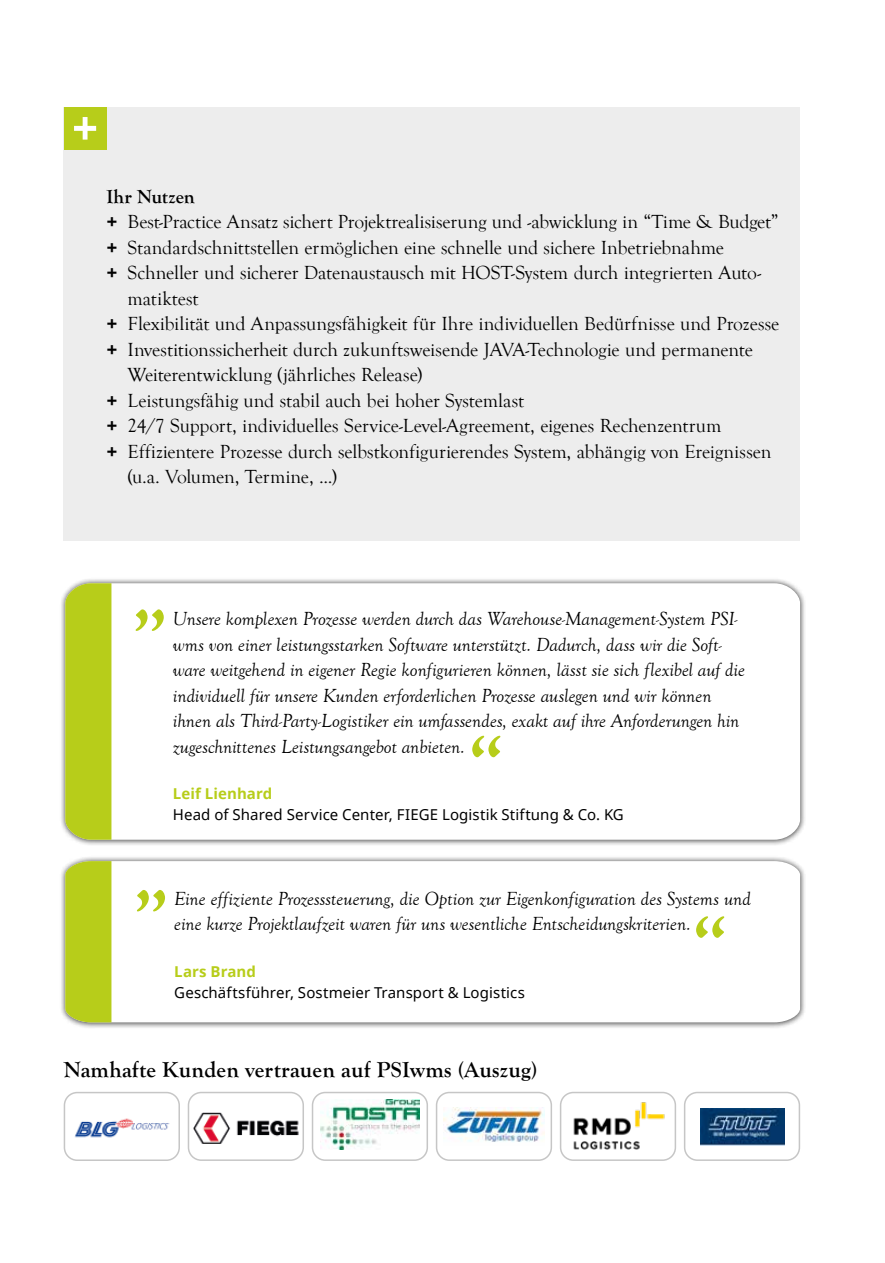
<style>
.page{position:relative;width:885px;height:1263px;background:#fff}
.page>*{position:absolute;margin:0;border:0;box-sizing:border-box;transform-origin:0 0}
.t1{font:700 68.55px "Goudy";color:#b7cd1a}
.t2{font:700 22.5px "Goudy Old Style T";letter-spacing:.01em;color:#000}
.t3{font:19.5px "Goudy Old Style T";letter-spacing:-.005em;color:#000}
.t4{font:italic 19.5px/25.5px "Goudy Old Style T";letter-spacing:-.005em;color:#000}
.t5{font:700 19.5px "Goudy Old Style T";letter-spacing:.005em;color:#000}
.t6{font:15px "Noto Sans";letter-spacing:.01em;color:#000}
.t7{font:700 15px "Noto Sans";letter-spacing:.005em;color:#b7cd1a}
.s1{font-family:"Noto Sans";font-weight:700}
</style>
<div class="page">
<div style="left:59px;top:578px;width:747px;height:268px;background:#000;opacity:.75"></div>
<svg style="left:111px;top:583px;width:689px;height:257px"></svg>
<div style="left:65px;top:583px;width:46px;height:257px;background:#b7cd1a"></div>
<div style="left:59px;top:855px;width:747px;height:174px;background:#000;opacity:.75"></div>
<svg style="left:111px;top:861px;width:689px;height:161px"></svg>
<div style="left:65px;top:861px;width:46px;height:161px;background:#b7cd1a"></div>
<div style="left:683px;top:1092px;width:117px;height:69px;border:2px solid #c6c6c6;border-radius:13px"></div>
<img style="left:700px;top:1109px;width:84px;height:36px">
<div style="left:312px;top:1092px;width:116px;height:69px;border:2px solid #c6c6c6;border-radius:13px"></div>
<img style="left:320px;top:1099px;width:99px;height:50px">
<div style="left:436px;top:1092px;width:116px;height:69px;border:2px solid #c6c6c6;border-radius:13px"></div>
<img style="left:443px;top:1107px;width:101px;height:35px">
<div style="left:64px;top:107px;width:735px;height:434px;background:#ededed"></div>
<div style="left:64px;top:107px;width:42px;height:43px;background:#b7cd1a"></div>
<svg style="left:74px;top:117px;width:22px;height:23px"></svg>
<div style="left:64px;top:1092px;width:116px;height:69px;border:2px solid #c6c6c6;border-radius:13px"></div>
<img style="left:75px;top:1118px;width:95px;height:20px">
<div style="left:188px;top:1092px;width:116px;height:69px;border:2px solid #c6c6c6;border-radius:13px"></div>
<img style="left:194px;top:1112px;width:105px;height:32px">
<img style="left:560px;top:1091px;width:116px;height:70px">
<p class="t5" style="left:106px;top:186px;width:90px">Ihr Nutzen</p>
<p class="t3" style="left:106px;top:211px;width:673px"><span class="s1">+</span> Best-Practice Ansatz sichert Projektrealisiserung und -abwicklung in “Time &amp; Budget”</p>
<p class="t3" style="left:106px;top:237px;width:619px"><span class="s1">+</span> Standardschnittstellen ermöglichen eine schnelle und sichere Inbetriebnahme</p>
<p class="t3" style="left:106px;top:262px;width:656px"><span class="s1">+</span> Schneller und sicherer Datenaustausch mit HOST-System durch integrierten Auto-</p>
<p class="t3" style="left:128px;top:288px;width:72px">matiktest</p>
<p class="t3" style="left:106px;top:313px;width:674px"><span class="s1">+</span> Flexibilität und Anpassungsfähigkeit für Ihre individuellen Bedürfnisse und Prozesse</p>
<p class="t3" style="left:106px;top:339px;width:648px"><span class="s1">+</span> Investitionssicherheit durch zukunftsweisende JAVA-Technologie und permanente</p>
<p class="t3" style="left:128px;top:364px;width:296px">Weiterentwicklung (jährliches Release)</p>
<p class="t3" style="left:106px;top:390px;width:419px"><span class="s1">+</span> Leistungsfähig und stabil auch bei hoher Systemlast</p>
<p class="t3" style="left:106px;top:415px;width:616px"><span class="s1">+</span> 24/7 Support, individuelles Service-Level-Agreement, eigenes Rechenzentrum</p>
<p class="t3" style="left:106px;top:441px;width:666px"><span class="s1">+</span> Effizientere Prozesse durch selbstkonfigurierendes System, abhängig von Ereignissen</p>
<p class="t3" style="left:128px;top:466px;width:211px">(u.a. Volumen, Termine, ...)</p>
<h1 class="t1" style="left:133px;top:557px;width:36px">„</h1>
<p class="t4" style="left:173px;top:606px;width:573px">Unsere komplexen Prozesse werden durch das Warehouse-Management-System PSI&shy;wms von einer leistungsstarken Software unterstützt. Dadurch, dass wir die Soft&shy;ware weitgehend in eigener Regie konfigurieren können, lässt sie sich flexibel auf die individuell für unsere Kunden erforderlichen Prozesse auslegen und wir können ihnen als Third-Party-Logistiker ein umfassendes, exakt auf ihre Anforderungen hin zugeschnittenes Leistungsangebot anbieten.</p>
<p class="t7" style="left:173px;top:783px;width:101px">Leif Lienhard</p>
<p class="t6" style="left:173px;top:804px;width:452px">Head of Shared Service Center, FIEGE Logistik Stiftung &amp; Co. KG</p>
<h1 class="t1" style="left:503px;top:810px;width:36px;rotate:-180deg">„</h1>
<h1 class="t1" style="left:134px;top:837px;width:36px">„</h1>
<p class="t4" style="left:174px;top:886px;width:578px">Eine effiziente Prozesssteuerung, die Option zur Eigenkonfiguration des Systems und eine kurze Projektlaufzeit waren für uns wesentliche Entscheidungskriterien.</p>
<p class="t7" style="left:174px;top:961px;width:83px">Lars Brand</p>
<p class="t6" style="left:174px;top:982px;width:352px">Geschäftsführer, Sostmeier Transport &amp; Logistics</p>
<h1 class="t1" style="left:727px;top:990px;width:36px;rotate:-180deg">„</h1>
<p class="t2" style="left:64px;top:1057px;width:475px">Namhafte Kunden vertrauen auf PSIwms (Auszug)</p>
</div>
